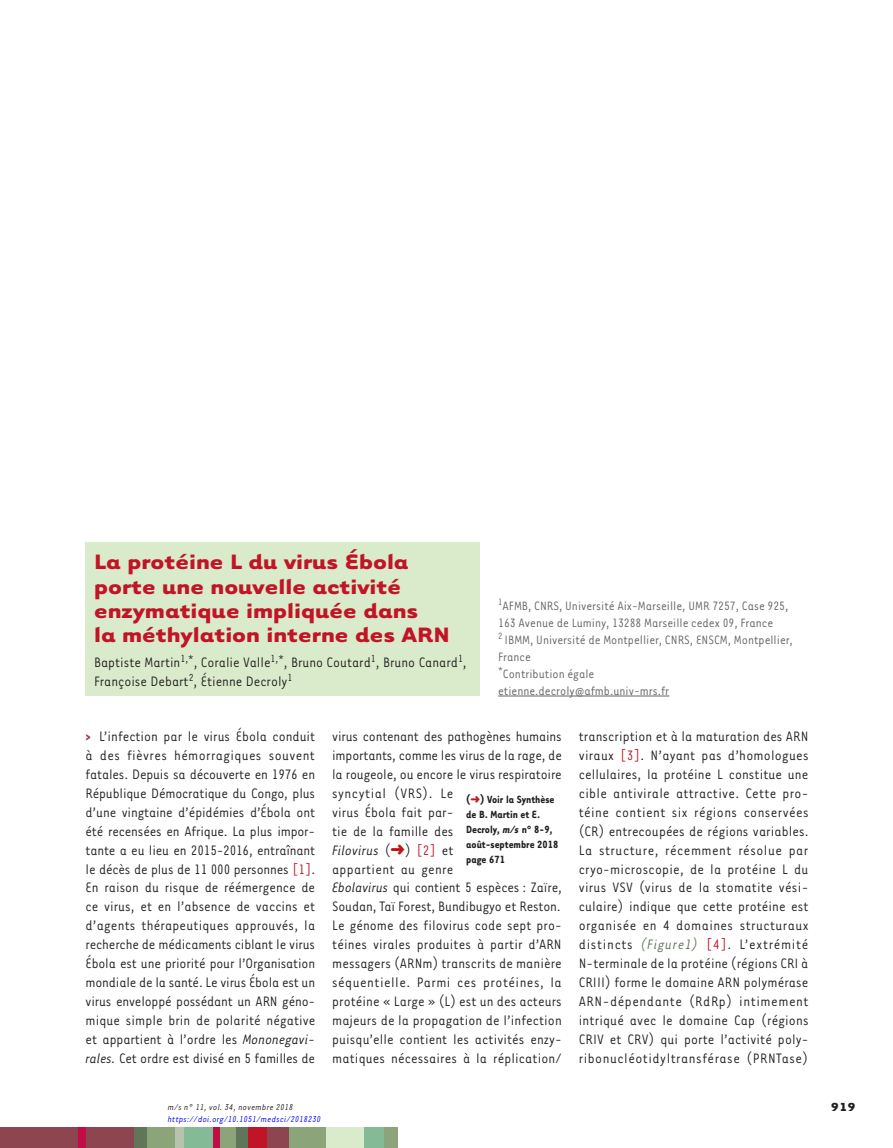
<style>
.page{position:relative;width:893px;height:1148px;background:#fff}
.page>*{position:absolute;margin:0;border:0;box-sizing:border-box;transform-origin:0 0}
.t1{font:700 24px/24px "Tarzana Wide";color:#c11527}
.t2{font:15.75px/18.9px "Tarzana Narrow";letter-spacing:.005em;color:#231f20;text-align:justify}
.t3{font:13.95px/17px "Tarzana Narrow";color:#636366}
.t4{font:700 13.5px "Tarzana Wide";color:#231f20}
.t5{font:700 12px/15px "Tarzana Narrow";color:#231f20}
.t6{font:italic 9.75px "Tarzana Narrow";letter-spacing:.025em;color:#00f}
.t7{font:italic 9.75px "Tarzana Narrow";letter-spacing:.025em;color:#231f20}
.s1{font-weight:700;color:#8d454f}
.s2{color:#bf182a}
.s3{font-style:italic}
.s4{color:#c4121a}
.s5{font-style:italic;color:#5f7659}
.s6{color:#c11527}
</style>
<div class="page">
<div style="left:1px;top:1127px;width:134px;height:21px;background:#8d454f"></div>
<div style="left:235px;top:1127px;width:14px;height:21px;background:#5f7659"></div>
<div style="left:79px;top:1127px;width:7px;height:21px;background:#c10d45"></div>
<div style="left:134px;top:1127px;width:22px;height:21px;background:#5f7659"></div>
<div style="left:147px;top:1127px;width:30px;height:21px;background:#8ba479"></div>
<div style="left:176px;top:1127px;width:8px;height:21px;background:#b6c4ad"></div>
<div style="left:184px;top:1127px;width:29px;height:21px;background:#84ba95"></div>
<div style="left:218px;top:1127px;width:18px;height:21px;background:#8ba479"></div>
<div style="left:213px;top:1127px;width:6px;height:21px;background:#c10d45"></div>
<div style="left:249px;top:1127px;width:27px;height:21px;background:#c11527"></div>
<div style="left:287px;top:1127px;width:39px;height:21px;background:#8ba479"></div>
<div style="left:267px;top:1127px;width:21px;height:21px;background:#8d454f"></div>
<div style="left:326px;top:1127px;width:39px;height:21px;background:#daebcb"></div>
<div style="left:365px;top:1127px;width:20px;height:21px;background:#84ba95"></div>
<div style="left:384px;top:1127px;width:14px;height:21px;background:#8ba479"></div>
<hr style="left:498px;top:696px;width:171px;height:1px;background:#636366">
<div style="left:86px;top:542px;width:394px;height:153px;background:#daebcb"></div>
<h1 class="t1" style="left:94px;top:549px;width:357px">La protéine L du virus Ébola porte une nouvelle activité enzymatique impliquée dans<br>la méthylation interne des ARN</h1>
<p class="t2" style="left:94px;top:652px;width:374px">Baptiste Martin<sup>1,*</sup>, Coralie Valle<sup>1,*</sup>, Bruno Coutard<sup>1</sup>, Bruno Canard<sup>1</sup>,<br>Françoise Debart<sup>2</sup>, Étienne Decroly<sup>1</sup></p>
<p class="t3" style="left:498px;top:596px;width:296px"><sup>1</sup>AFMB, CNRS, Université Aix-Marseille, UMR 7257, Case 925, 163 Avenue de Luminy, 13288 Marseille cedex 09, France<br><sup>2</sup> IBMM, Université de Montpellier, CNRS, ENSCM, Montpellier, France<br><sup>*</sup>Contribution égale<br>etienne.decroly@afmb.univ-mrs.fr</p>
<p class="t2" style="left:86px;top:726px;width:231px"><span class="s1">&gt;</span> L’infection par le virus Ébola conduit à des fièvres hémorragiques souvent fatales. Depuis sa découverte en 1976 en République Démocratique du Congo, plus d’une vingtaine d’épidémies d’Ébola ont été recensées en Afrique. La plus impor&shy;tante a eu lieu en 2015-2016, entraînant le décès de plus de 11 000 personnes <span class="s2">[1]</span>.<br>En raison du risque de réémergence de ce virus, et en l’absence de vaccins et d’agents thérapeutiques approuvés, la recherche de médicaments ciblant le virus Ébola est une priorité pour l’Organisation mondiale de la santé. Le virus Ébola est un virus enveloppé possédant un ARN géno&shy;mique simple brin de polarité négative et appartient à l’ordre les <span class="s3">Mononegavi&shy;rales.</span> Cet ordre est divisé en 5 familles de</p>
<p class="t2" style="left:332px;top:726px;width:231px;text-align:left">virus contenant des pathogènes humains importants, comme les virus de la rage, de la rougeole, ou encore le virus respiratoire syncytial (VRS). Le<br>virus Ébola fait par-<br>tie de la famille des<br><span class="s3">Filovirus</span> (<span class="s4">➜</span>) <span class="s2">[2]</span> et<br>appartient au genre<br><span class="s3">Ebolavirus</span> qui contient 5 espèces : Zaïre, Soudan, Taï Forest, Bundibugyo et Reston.<br>Le génome des filovirus code sept pro&shy;téines virales produites à partir d’ARN messagers (ARNm) transcrits de manière séquentielle. Parmi ces protéines, la protéine « Large » (L) est un des acteurs majeurs de la propagation de l’infection puisqu’elle contient les activités enzy&shy;matiques nécessaires à la réplication/</p>
<p class="t2" style="left:579px;top:726px;width:231px">transcription et à la maturation des ARN viraux <span class="s2">[3]</span>. N’ayant pas d’homologues cellulaires, la protéine L constitue une cible antivirale attractive. Cette pro&shy;téine contient six régions conservées (CR) entrecoupées de régions variables.<br>La structure, récemment résolue par cryo-microscopie, de la protéine L du virus VSV (virus de la stomatite vési&shy;culaire) indique que cette protéine est organisée en 4 domaines structuraux distincts <span class="s5">(Figure1)</span> <span class="s2">[4]</span>. L’extrémité N-terminale de la protéine (régions CRI à CRIII) forme le domaine ARN polymérase ARN-dépendante (RdRp) intimement intriqué avec le domaine Cap (régions CRIV et CRV) qui porte l’activité poly&shy;ribonucléotidyltransférase (PRNTase)</p>
<p class="t5" style="left:466px;top:791px;width:94px">(<span class="s6">➜</span>) Voir la Synthèse de B. Martin et E.<br>Decroly, <span class="s3">m/s</span> n° 8-9, août-septembre 2018 page 671</p>
<p class="t7" style="left:168px;top:1101px;width:127px">m/s n° 11, vol. 34, novembre 2018</p>
<p class="t4" style="left:831px;top:1097px;width:26px">919</p>
<p class="t6" style="left:168px;top:1112px;width:155px">https://doi.org/10.1051/medsci/2018230</p>
</div>
